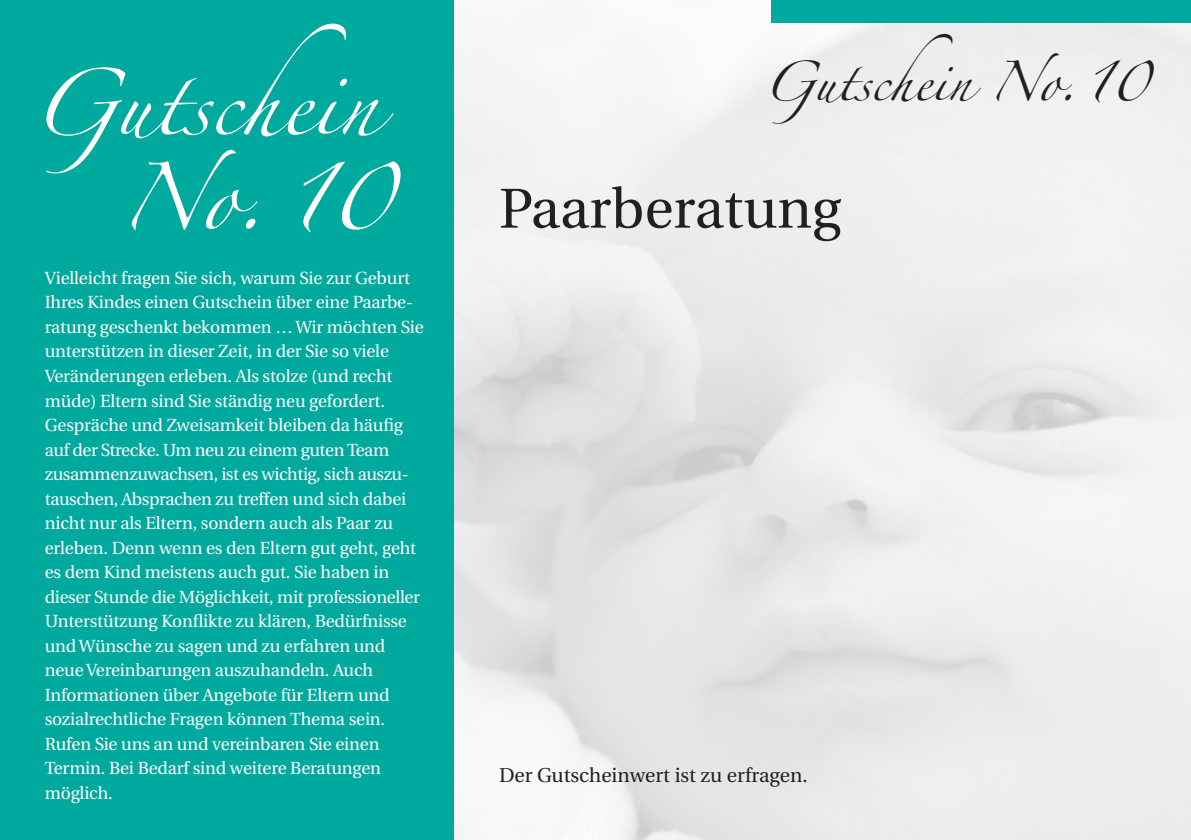
<style>
.page{position:relative;width:1191px;height:840px;background:#fff}
.page>*{position:absolute;margin:0;border:0;box-sizing:border-box;transform-origin:0 0}
.t1{font:60px "Zapfino";color:#fff}
.t2{font:56px "Utopia";color:#231f20}
.t3{font:36px "Zapfino";color:#231f20}
.t4{font:20px "Utopia";color:#231f20}
.t5{font:17.6px/24.6px "Utopia";letter-spacing:-.01em;color:#fff}
</style>
<div class="page">
<div style="left:0;top:0;width:454px;height:839px;background:#00a99d"></div>
<div style="left:771px;top:0;width:420px;height:23px;background:#00a99d"></div>
<p class="t1" style="left:30px;top:78px;width:349px">Gutschein</p>
<p class="t3" style="left:763px;top:67px;width:388px">Gutschein No. 10</p>
<p class="t1" style="left:120px;top:172px;width:275px">No. 10</p>
<p class="t2" style="left:499px;top:178px;width:343px">Paarberatung</p>
<p class="t5" style="left:45px;top:266px;width:380px">Vielleicht fragen Sie sich, warum Sie zur Geburt Ihres Kindes einen Gutschein über eine Paarbe&shy;ratung geschenkt bekommen … Wir möchten Sie unterstützen in dieser Zeit, in der Sie so viele Veränderungen erleben. Als stolze (und recht müde) Eltern sind Sie ständig neu gefordert.<br>Gespräche und Zweisamkeit bleiben da häufig auf der Strecke. Um neu zu einem guten Team zusammenzuwachsen, ist es wichtig, sich auszu&shy;tauschen, Absprachen zu treffen und sich dabei nicht nur als Eltern, sondern auch als Paar zu erleben. Denn wenn es den Eltern gut geht, geht es dem Kind meistens auch gut. Sie haben in dieser Stunde die Möglichkeit, mit professioneller Unterstützung Konflikte zu klären, Bedürfnisse und Wünsche zu sagen und zu erfahren und neue Vereinbarungen auszuhandeln. Auch Informationen über Angebote für Eltern und sozialrechtliche Fragen können Thema sein.</p>
<p class="t5" style="left:45px;top:731px;width:338px;text-align:justify">Rufen Sie uns an und vereinbaren Sie einen Termin. Bei Bedarf sind weitere Beratungen möglich.</p>
<p class="t4" style="left:499px;top:763px;width:310px">Der Gutscheinwert ist zu erfragen.</p>
</div>
